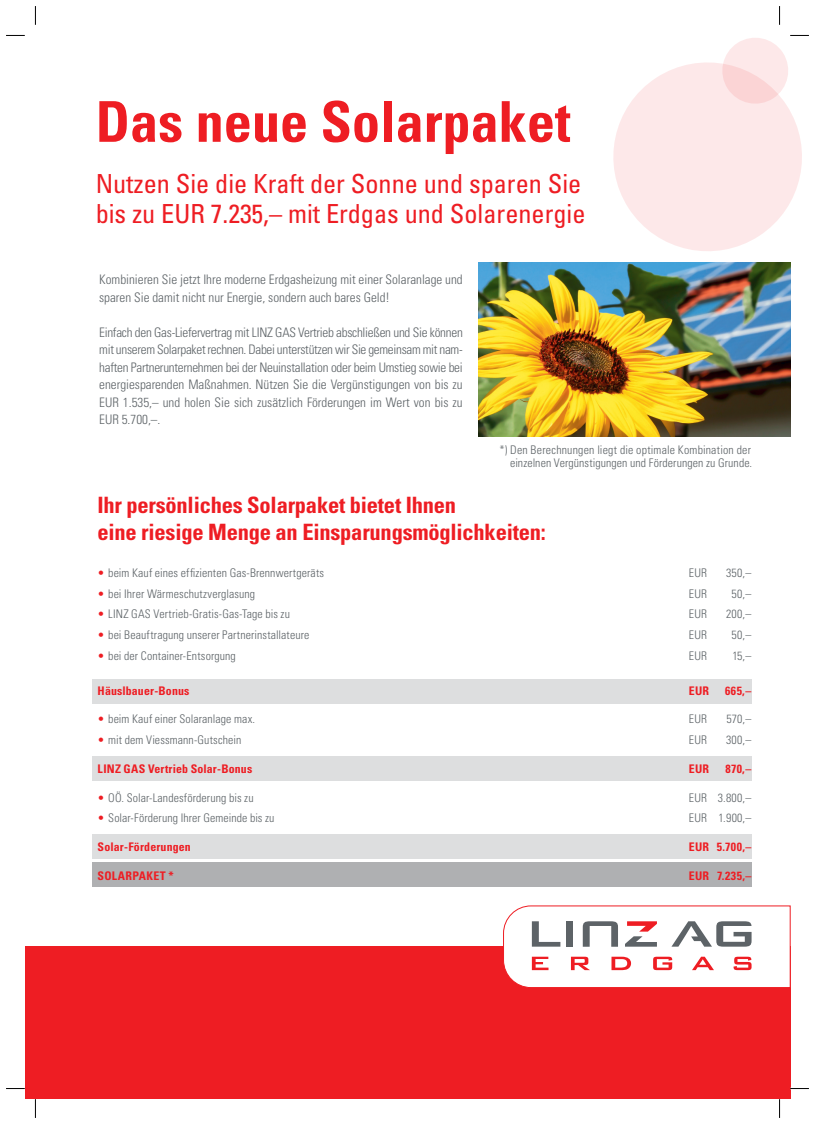
<style>
.page{position:relative;width:815px;height:1124px;background:#fff}
.page>*{position:absolute;margin:0;border:0;box-sizing:border-box;transform-origin:0 0}
.t1{font:700 condensed 56.25px "Univers LT Std";color:#ee1d23}
.t2{font:condensed 26.25px "Univers LT Std";color:#ee1d23}
.t3{font:700 condensed 22.5px "Univers LT Std";letter-spacing:-.01em;color:#ee1d23}
.t4{font:300 condensed 13.12px/17.5px "Univers LT Std";color:#5d6367}
.t5{font:300 condensed 11.88px/12.5px "Univers LT Std";letter-spacing:.01em;color:#5d6367;text-align:right}
.t6{font:700 condensed 11.88px "Univers LT Std";letter-spacing:.015em;color:#ee1d23}
.t7{font:700 condensed 11.88px "Univers LT Std";letter-spacing:.035em;color:#ee1d23}
.s1{color:#ee1d23}
</style>
<div class="page">
<div style="left:92px;top:679px;width:660px;height:24px;background:#dddedf"></div>
<div style="left:92px;top:756px;width:660px;height:24px;background:#dddedf"></div>
<div style="left:92px;top:834px;width:660px;height:24px;background:#dddedf"></div>
<div style="left:92px;top:862px;width:660px;height:24px;background:#afb0b2"></div>
<img style="left:478px;top:262px;width:312px;height:175px">
<svg style="left:600px;top:62px;width:202px;height:202px;fill:#fde8e9"></svg>
<div style="left:25px;top:946px;width:765px;height:152px;background:#ee1d23"></div>
<svg style="left:503px;top:905px;width:288px;height:83px"></svg>
<svg style="left:6px;top:35px;width:19px;height:1px"></svg>
<svg style="left:718px;top:34px;width:91px;height:74px"></svg>
<svg style="left:6px;top:1088px;width:19px;height:1px"></svg>
<svg style="left:790px;top:1087px;width:19px;height:2px"></svg>
<svg style="left:35px;top:6px;width:1px;height:19px"></svg>
<svg style="left:35px;top:1098px;width:1px;height:19px"></svg>
<svg style="left:779px;top:6px;width:1px;height:19px"></svg>
<svg style="left:779px;top:1098px;width:1px;height:19px"></svg>
<p class="t1" style="left:96px;top:87px;width:476px">Das neue Solarpaket</p>
<p class="t2" style="left:96px;top:167px;width:487px">Nutzen Sie die Kraft der Sonne und sparen Sie</p>
<p class="t2" style="left:96px;top:197px;width:491px">bis zu EUR 7.235,– mit Erdgas und Solarenergie</p>
<p class="t4" style="left:99px;top:271px;width:365px">Kombinieren Sie jetzt Ihre moderne Erdgasheizung mit einer Solaranlage und sparen Sie damit nicht nur Energie, sondern auch bares Geld!</p>
<p class="t4" style="left:99px;top:323px;width:365px;text-align:justify">Einfach den Gas-Liefervertrag mit LINZ GAS Vertrieb abschließen und Sie können mit unserem Solarpaket rechnen. Dabei unterstützen wir Sie gemeinsam mit nam&shy;haften Partnerunternehmen bei der Neuinstallation oder beim Umstieg sowie bei energiesparenden Maßnahmen. Nützen Sie die Vergünstigungen von bis zu EUR 1.535,– und holen Sie sich zusätzlich Förderungen im Wert von bis zu EUR 5.700,–.</p>
<p class="t5" style="left:500px;top:443px;width:254px">*) Den Berechnungen liegt die optimale Kombination der einzelnen Vergünstigungen und Förderungen zu Grunde.</p>
<p class="t3" style="left:97px;top:491px;width:360px">Ihr persönliches Solarpaket bietet Ihnen</p>
<p class="t3" style="left:97px;top:518px;width:450px">eine riesige Menge an Einsparungsmöglichkeiten:</p>
<p class="t5" style="left:98px;top:566px;width:228px"><span class="s1">•</span> beim Kauf eines effizienten Gas-Brennwertgeräts</p>
<p class="t5" style="left:689px;top:566px;width:20px">EUR</p>
<p class="t5" style="left:726px;top:566px;width:27px">350,–</p>
<p class="t5" style="left:98px;top:587px;width:159px"><span class="s1">•</span> bei Ihrer Wärmeschutzverglasung</p>
<p class="t5" style="left:689px;top:587px;width:20px">EUR</p>
<p class="t5" style="left:732px;top:587px;width:21px">50,–</p>
<p class="t5" style="left:98px;top:607px;width:194px"><span class="s1">•</span> LINZ GAS Vertrieb-Gratis-Gas-Tage bis zu</p>
<p class="t5" style="left:689px;top:607px;width:20px">EUR</p>
<p class="t5" style="left:726px;top:607px;width:27px">200,–</p>
<p class="t5" style="left:98px;top:628px;width:213px"><span class="s1">•</span> bei Beauftragung unserer Partnerinstallateure</p>
<p class="t5" style="left:689px;top:628px;width:20px">EUR</p>
<p class="t5" style="left:732px;top:628px;width:21px">50,–</p>
<p class="t5" style="left:98px;top:649px;width:140px"><span class="s1">•</span> bei der Container-Entsorgung</p>
<p class="t5" style="left:689px;top:649px;width:20px">EUR</p>
<p class="t5" style="left:732px;top:649px;width:21px">15,–</p>
<p class="t6" style="left:98px;top:683px;width:93px">Häuslbauer-Bonus</p>
<p class="t6" style="left:689px;top:683px;width:22px">EUR</p>
<p class="t6" style="left:725px;top:683px;width:28px">665,–</p>
<p class="t5" style="left:98px;top:712px;width:159px"><span class="s1">•</span> beim Kauf einer Solaranlage max.</p>
<p class="t5" style="left:689px;top:712px;width:20px">EUR</p>
<p class="t5" style="left:726px;top:712px;width:27px">570,–</p>
<p class="t5" style="left:98px;top:733px;width:145px"><span class="s1">•</span> mit dem Viessmann-Gutschein</p>
<p class="t5" style="left:689px;top:733px;width:20px">EUR</p>
<p class="t5" style="left:726px;top:733px;width:27px">300,–</p>
<p class="t6" style="left:98px;top:761px;width:156px">LINZ GAS Vertrieb Solar-Bonus</p>
<p class="t6" style="left:689px;top:761px;width:22px">EUR</p>
<p class="t6" style="left:725px;top:761px;width:28px">870,–</p>
<p class="t5" style="left:98px;top:791px;width:157px"><span class="s1">•</span> OÖ. Solar-Landesförderung bis zu</p>
<p class="t5" style="left:689px;top:791px;width:64px">EUR 3.800,–</p>
<p class="t5" style="left:98px;top:811px;width:178px"><span class="s1">•</span> Solar-Förderung Ihrer Gemeinde bis zu</p>
<p class="t5" style="left:689px;top:811px;width:64px">EUR 1.900,–</p>
<p class="t6" style="left:98px;top:839px;width:95px">Solar-Förderungen</p>
<p class="t6" style="left:689px;top:839px;width:64px">EUR 5.700,–</p>
<p class="t7" style="left:98px;top:868px;width:78px">SOLARPAKET *</p>
<p class="t6" style="left:689px;top:868px;width:64px">EUR 7.235,–</p>
</div>
